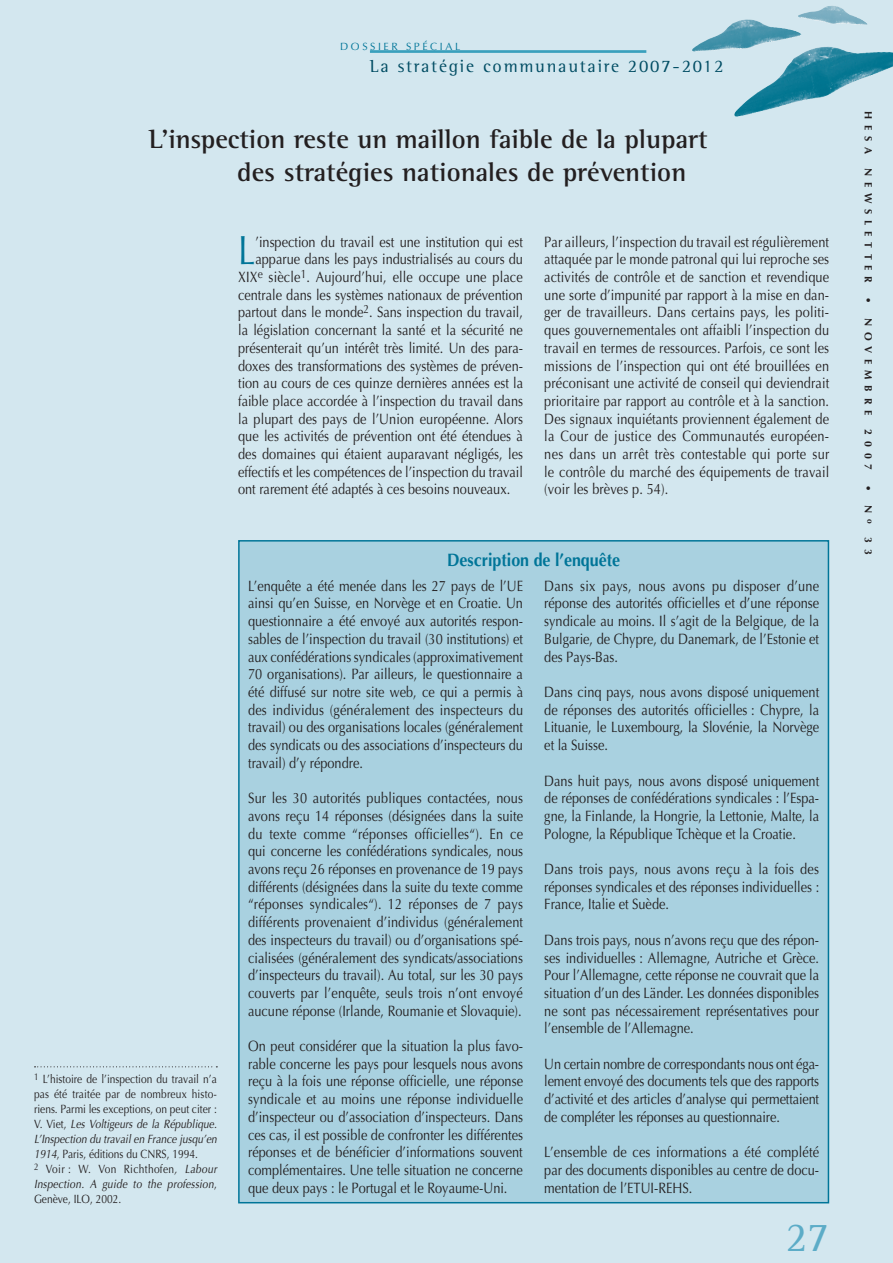
<style>
.page{position:relative;width:893px;height:1263px;background:#d3e7ef}
.page>*{position:absolute;margin:0;border:0;box-sizing:border-box;transform-origin:0 0}
.t1{font:42px "Rotis Semi Serif";color:#5cacc7}
.t2{font:40.8px "Optima";color:#007598;scale:.85 1}
.t3{font:700 27px/33px "Rotis Semi Serif";color:#231f20}
.t4{font:18px "Rotis Semi Serif";letter-spacing:.1em;color:#004c63}
.t5{font:700 18px "Optima";color:#007598;scale:.89 1}
.t6{font:15px/17.7px "Optima";color:#231f20;text-align:justify;scale:.85 1}
.t7{font:12px/15px "Optima";color:#231f20;scale:.85 1}
.t8{font:700 10.5px "Optima";letter-spacing:.55em;color:#231f20}
.t9{font:10.5px "Optima";color:#007598}
.s1{font-style:italic}
</style>
<div class="page">
<hr style="left:370px;top:50px;width:276px;height:3px;background:#39a0bd">
<img style="left:798px;top:6px;width:69px;height:19px">
<img style="left:692px;top:19px;width:109px;height:33px">
<img style="left:734px;top:47px;width:159px;height:70px">
<div style="left:239px;top:541px;width:589px;height:662px;background:#a9d1e0"></div>
<svg style="left:35px;top:1066px;width:182px;height:1px"></svg>
<p class="t9" style="left:340px;top:41px;width:20px">Dossier</p>
<p class="t9" style="left:406px;top:41px;width:9px">spécial</p>
<p class="t4" style="left:370px;top:56px;width:355px">La stratégie communautaire 2007-2012</p>
<h3 class="t3" style="left:237px;top:122px;width:472px;text-indent:-88px">L’inspection reste un maillon faible de la plupart des stratégies nationales de prévention</h3>
<h2 class="t2" style="left:238px;top:227px;width:22px">L</h2>
<p class="t6" style="left:255px;top:233px;width:316px">’inspection du travail est une institution qui est</p>
<p class="t6" style="left:255px;top:251px;width:316px">apparue dans les pays industrialisés au cours du</p>
<p class="t6" style="left:238px;top:268px;width:336px">XIX<sup>e</sup> siècle<sup>1</sup>. Aujourd’hui, elle occupe une place</p>
<p class="t6" style="left:238px;top:286px;width:337px">centrale dans les systèmes nationaux de prévention</p>
<p class="t6" style="left:238px;top:304px;width:337px">partout dans le monde<sup>2</sup>. Sans inspection du travail,</p>
<p class="t6" style="left:238px;top:321px;width:337px">la législation concernant la santé et la sécurité ne</p>
<p class="t6" style="left:238px;top:339px;width:337px">présenterait qu’un intérêt très limité. Un des para-</p>
<p class="t6" style="left:238px;top:357px;width:337px">doxes des transformations des systèmes de préven-</p>
<p class="t6" style="left:238px;top:374px;width:337px">tion au cours de ces quinze dernières années est la</p>
<p class="t6" style="left:238px;top:392px;width:337px">faible place accordée à l’inspection du travail dans</p>
<p class="t6" style="left:238px;top:410px;width:337px">la plupart des pays de l’Union européenne. Alors</p>
<p class="t6" style="left:238px;top:428px;width:337px">que les activités de prévention ont été étendues à</p>
<p class="t6" style="left:238px;top:445px;width:337px">des domaines qui étaient auparavant négligés, les</p>
<p class="t6" style="left:238px;top:463px;width:337px">effectifs et les compétences de l’inspection du travail</p>
<p class="t6" style="left:238px;top:481px;width:322px">ont rarement été adaptés à ces besoins nouveaux.</p>
<p class="t6" style="left:544px;top:233px;width:337px">Par ailleurs, l’inspection du travail est régulièrement attaquée par le monde patronal qui lui reproche ses activités de contrôle et de sanction et revendique une sorte d’impunité par rapport à la mise en dan&shy;ger de travailleurs. Dans certains pays, les politi&shy;ques gouvernementales ont affaibli l’inspection du travail en termes de ressources. Parfois, ce sont les missions de l’inspection qui ont été brouillées en préconisant une activité de conseil qui deviendrait prioritaire par rapport au contrôle et à la sanction.<br>Des signaux inquiétants proviennent également de la Cour de justice des Communautés européen&shy;nes dans un arrêt très contestable qui porte sur le contrôle du marché des équipements de travail (voir les brèves p. 54).</p>
<p class="t7" style="left:34px;top:1072px;width:217px"><sup>1</sup> L’histoire de l’inspection du travail n’a pas été traitée par de nombreux histo&shy;riens. Parmi les exceptions, on peut citer :<br>V. Viet, <span class="s1">Les Voltigeurs de la République.<br>L’Inspection du travail en France jusqu’en 1914</span>, Paris, éditions du CNRS, 1994.<br><sup>2</sup> Voir : W. Von Richthofen<span class="s1">, Labour Inspection. A guide to the profession</span>, Genève, ILO, 2002.</p>
<p class="t5" style="left:447px;top:549px;width:196px">Description de l’enquête</p>
<p class="t6" style="left:248px;top:577px;width:325px">L’enquête a été menée dans les 27 pays de l’UE ainsi qu’en Suisse, en Norvège et en Croatie. Un questionnaire a été envoyé aux autorités respon&shy;sables de l’inspection du travail (30 institutions) et aux confédérations syndicales (approximativement 70 organisations). Par ailleurs, le questionnaire a été diffusé sur notre site web, ce qui a permis à des individus (généralement des inspecteurs du travail) ou des organisations locales (généralement des syndicats ou des associations d’inspecteurs du travail) d’y répondre.</p>
<p class="t6" style="left:248px;top:789px;width:325px">Sur les 30 autorités publiques contactées, nous avons reçu 14 réponses (désignées dans la suite du texte comme “réponses officielles“). En ce qui concerne les confédérations syndicales, nous avons reçu 26 réponses en provenance de 19 pays différents (désignées dans la suite du texte comme “réponses syndicales“). 12 réponses de 7 pays différents provenaient d’individus (généralement des inspecteurs du travail) ou d’organisations spé&shy;cialisées (généralement des syndicats/associations d’inspecteurs du travail). Au total, sur les 30 pays couverts par l’enquête, seuls trois n’ont envoyé aucune réponse (Irlande, Roumanie et Slovaquie).</p>
<p class="t6" style="left:248px;top:1037px;width:325px">On peut considérer que la situation la plus favo&shy;rable concerne les pays pour lesquels nous avons reçu à la fois une réponse officielle, une réponse syndicale et au moins une réponse individuelle d’inspecteur ou d’association d’inspecteurs. Dans ces cas, il est possible de confronter les différentes réponses et de bénéficier d’informations souvent complémentaires. Une telle situation ne concerne que deux pays : le Portugal et le Royaume-Uni.</p>
<p class="t6" style="left:544px;top:577px;width:325px">Dans six pays, nous avons pu disposer d’une réponse des autorités officielles et d’une réponse syndicale au moins. Il s’agit de la Belgique, de la Bulgarie, de Chypre, du Danemark, de l’Estonie et des Pays-Bas.</p>
<p class="t6" style="left:544px;top:683px;width:325px">Dans cinq pays, nous avons disposé uniquement de réponses des autorités officielles : Chypre, la Lituanie, le Luxembourg, la Slovénie, la Norvège et la Suisse.</p>
<p class="t6" style="left:544px;top:772px;width:325px">Dans huit pays, nous avons disposé uniquement de réponses de confédérations syndicales : l’Espa&shy;gne, la Finlande, la Hongrie, la Lettonie, Malte, la Pologne, la République Tchèque et la Croatie.</p>
<p class="t6" style="left:544px;top:860px;width:325px">Dans trois pays, nous avons reçu à la fois des réponses syndicales et des réponses individuelles :<br>France, Italie et Suède.</p>
<p class="t6" style="left:544px;top:931px;width:325px">Dans trois pays, nous n’avons reçu que des répon&shy;ses individuelles : Allemagne, Autriche et Grèce.<br>Pour l’Allemagne, cette réponse ne couvrait que la situation d’un des Länder. Les données disponibles ne sont pas nécessairement représentatives pour l’ensemble de l’Allemagne.</p>
<p class="t6" style="left:544px;top:1055px;width:325px">Un certain nombre de correspondants nous ont éga&shy;lement envoyé des documents tels que des rapports d’activité et des articles d’analyse qui permettaient de compléter les réponses au questionnaire.</p>
<p class="t6" style="left:544px;top:1143px;width:325px">L’ensemble de ces informations a été complété par des documents disponibles au centre de docu&shy;mentation de l’ETUI-REHS.</p>
<h1 class="t1" style="left:786px;top:1212px;width:45px">27</h1>
<p class="t8" style="left:874px;top:111px;width:44px;rotate:90deg">hesa</p>
<p class="t8" style="left:874px;top:168px;width:116px;rotate:90deg">NE WS LE TTE R</p>
<p class="t8" style="left:874px;top:297px;width:119px;rotate:90deg">• Novembr e</p>
<p class="t8" style="left:874px;top:429px;width:42px;rotate:90deg">2007</p>
<p class="t8" style="left:874px;top:485px;width:41px;rotate:90deg">• N <sup>o</sup></p>
<p class="t8" style="left:874px;top:537px;width:19px;rotate:90deg">3 3</p>
</div>
